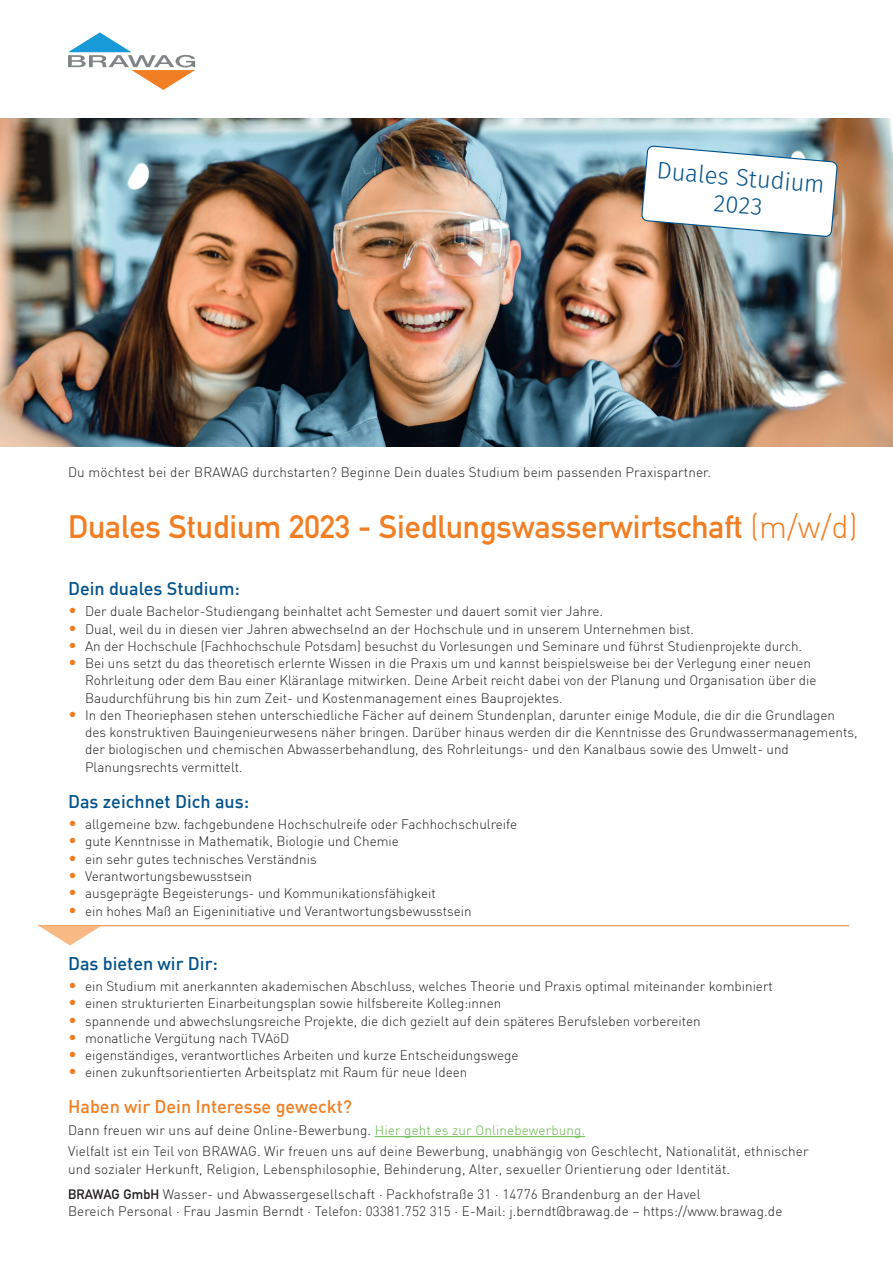
<style>
.page{position:relative;width:893px;height:1263px;background:#fff}
.page>*{position:absolute;margin:0;border:0;box-sizing:border-box;transform-origin:0 0}
.t1{font:700 31.95px "DIN Alternate";color:#f17e22}
.t2{font:300 24px/27px "Fira Sans";color:#00528c;text-align:center}
.t3{font:500 18px "DIN";color:#00528c}
.t4{font:500 18px "DIN";color:#f17e22}
.t5{font:300 13.5px/17.2px "DIN";color:#231f20}
.s1{font-family:"DIN Light Alternate";font-weight:400}
.s2{font-size:16.5px;color:#f17e22}
.s3{color:#62b746}
.s4{font-family:"DIN Alternate";font-weight:700}
</style>
<div class="page">
<svg style="left:68px;top:32px;width:127px;height:58px"></svg>
<hr style="left:375px;top:1136px;width:210px;height:1px;background:#62b746">
<hr style="left:38px;top:925px;width:811px;height:1px;background:#f17e22">
<svg style="left:38px;top:925px;width:64px;height:20px"></svg>
<img style="left:0;top:118px;width:893px;height:328px">
<svg style="left:640px;top:145px;width:198px;height:93px"></svg>
<h2 class="t2" style="left:658px;top:156px;width:170px;rotate:5deg">Duales Studium<br>2023</h2>
<p class="t5" style="left:68px;top:463px;width:644px">Du möchtest bei der BRAWAG durchstarten? Beginne Dein duales Studium beim passenden Praxispartner.</p>
<h1 class="t1" style="left:68px;top:502px;width:791px">Duales Studium 2023 - Siedlungswasserwirtschaft <span class="s1">(m/w/d)</span></h1>
<h3 class="t3" style="left:68px;top:577px;width:174px">Dein duales Studium:</h3>
<p class="t5" style="left:68px;top:603px;width:536px"><span class="s2">•</span> Der duale Bachelor-Studiengang beinhaltet acht Semester und dauert somit vier Jahre.</p>
<p class="t5" style="left:68px;top:620px;width:628px"><span class="s2">•</span> Dual, weil du in diesen vier Jahren abwechselnd an der Hochschule und in unserem Unternehmen bist.</p>
<p class="t5" style="left:68px;top:637px;width:736px"><span class="s2">•</span> An der Hochschule (Fachhochschule Potsdam) besuchst du Vorlesungen und Seminare und führst Studienprojekte durch.</p>
<p class="t5" style="left:85px;top:655px;width:733px;text-indent:-17px"><span class="s2">•</span> Bei uns setzt du das theoretisch erlernte Wissen in die Praxis um und kannst beispielsweise bei der Verlegung einer neuen<br>Rohrleitung oder dem Bau einer Kläranlage mitwirken. Deine Arbeit reicht dabei von der Planung und Organisation über die<br>Baudurchführung bis hin zum Zeit- und Kostenmanagement eines Bauprojektes.</p>
<p class="t5" style="left:85px;top:706px;width:774px;text-indent:-17px"><span class="s2">•</span> In den Theoriephasen stehen unterschiedliche Fächer auf deinem Stundenplan, darunter einige Module, die dir die Grundlagen des konstruktiven Bauingenieurwesens näher bringen. Darüber hinaus werden dir die Kenntnisse des Grundwassermanagements, der biologischen und chemischen Abwasserbehandlung, des Rohrleitungs- und den Kanalbaus sowie des Umwelt- und Planungsrechts vermittelt.</p>
<h3 class="t3" style="left:68px;top:790px;width:183px">Das zeichnet Dich aus:</h3>
<p class="t5" style="left:68px;top:816px;width:451px"><span class="s2">•</span> allgemeine bzw. fachgebundene Hochschulreife oder Fachhochschulreife</p>
<p class="t5" style="left:68px;top:833px;width:332px"><span class="s2">•</span> gute Kenntnisse in Mathematik, Biologie und Chemie</p>
<p class="t5" style="left:68px;top:850px;width:250px"><span class="s2">•</span> ein sehr gutes technisches Verständnis</p>
<p class="t5" style="left:68px;top:867px;width:186px"><span class="s2">•</span> Verantwortungsbewusstsein</p>
<p class="t5" style="left:68px;top:885px;width:369px"><span class="s2">•</span> ausgeprägte Begeisterungs- und Kommunikationsfähigkeit</p>
<p class="t5" style="left:68px;top:902px;width:405px"><span class="s2">•</span> ein hohes Maß an Eigeninitiative und Verantwortungsbewusstsein</p>
<h3 class="t3" style="left:68px;top:951px;width:151px">Das bieten wir Dir:</h3>
<p class="t5" style="left:68px;top:977px;width:706px"><span class="s2">•</span> ein Studium mit anerkannten akademischen Abschluss, welches Theorie und Praxis optimal miteinander kombiniert</p>
<p class="t5" style="left:68px;top:995px;width:435px"><span class="s2">•</span> einen strukturierten Einarbeitungsplan sowie hilfsbereite Kolleg:innen</p>
<p class="t5" style="left:68px;top:1012px;width:634px"><span class="s2">•</span> spannende und abwechslungsreiche Projekte, die dich gezielt auf dein späteres Berufsleben vorbereiten</p>
<p class="t5" style="left:68px;top:1029px;width:223px"><span class="s2">•</span> monatliche Vergütung nach TVAöD</p>
<p class="t5" style="left:68px;top:1046px;width:452px"><span class="s2">•</span> eigenständiges, verantwortliches Arbeiten und kurze Entscheidungswege</p>
<p class="t5" style="left:68px;top:1064px;width:401px"><span class="s2">•</span> einen zukunftsorientierten Arbeitsplatz mit Raum für neue Ideen</p>
<h3 class="t4" style="left:68px;top:1095px;width:285px">Haben wir Dein Interesse geweckt?</h3>
<p class="t5" style="left:68px;top:1119px;width:742px;line-height:21.5px">Dann freuen wir uns auf deine Online-Bewerbung. <span class="s3">Hier geht es zur Onlinebewerbung.<br></span>Vielfalt ist ein Teil von BRAWAG. Wir freuen uns auf deine Bewerbung, unabhängig von Geschlecht, Nationalität, ethnischer</p>
<p class="t5" style="left:68px;top:1160px;width:664px">und sozialer Herkunft, Religion, Lebensphilosophie, Behinderung, Alter, sexueller Orientierung oder Identität.</p>
<p class="t5" style="left:68px;top:1185px;width:716px"><span class="s4">BRAWAG GmbH</span> Wasser- und Abwassergesellschaft · Packhofstraße 31 · 14776 Brandenburg an der Havel<br>Bereich Personal · Frau Jasmin Berndt · Telefon: 03381.752 315 · E-Mail: j.berndt@brawag.de – https://www.brawag.de</p>
</div>
